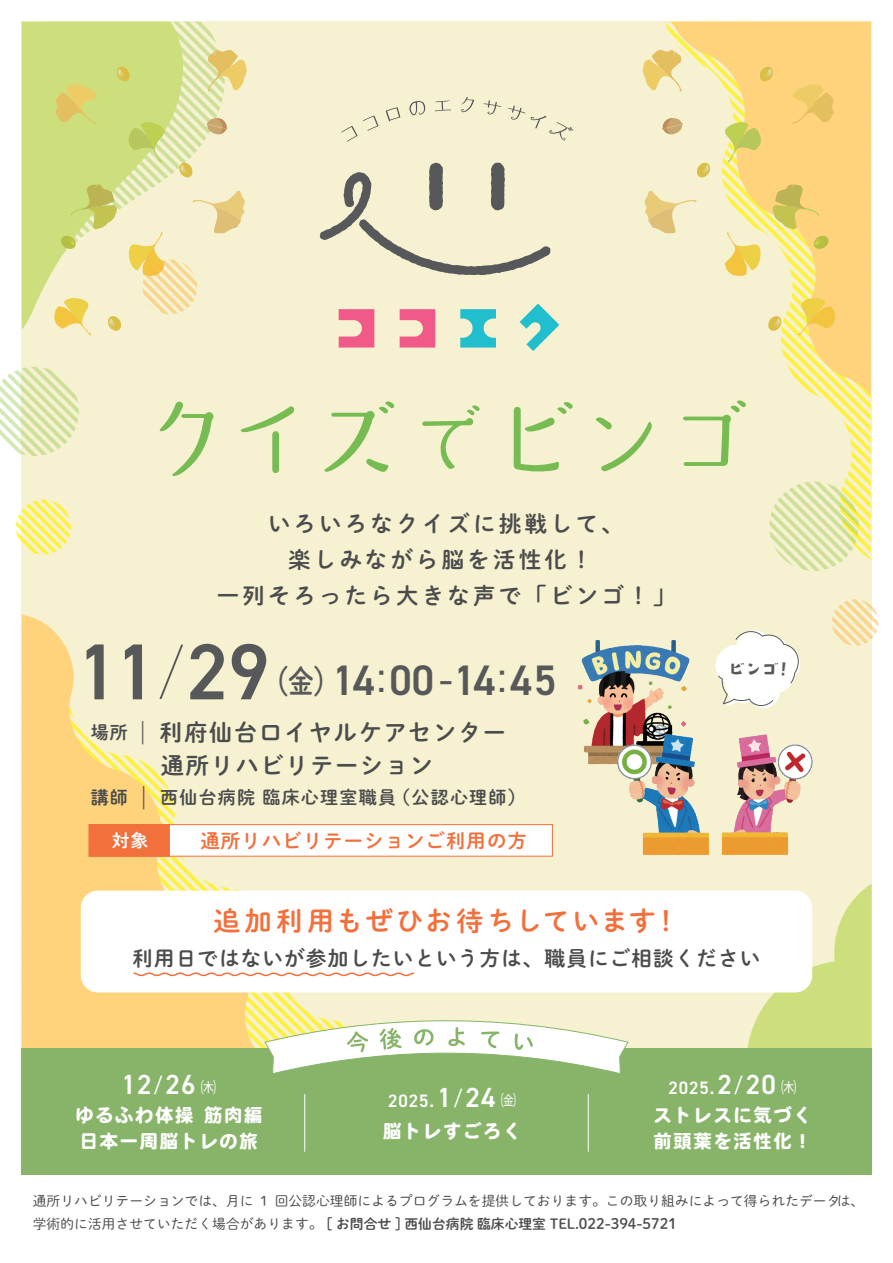
<style>
.page{position:relative;width:893px;height:1263px;background:#fff}
.page>*{position:absolute;margin:0;border:0;box-sizing:border-box;transform-origin:0 0}
.t1{font:87px "AB mayuminwalk";letter-spacing:-.01em;color:#76bc53}
.t2{font:600 79.5px "DIN2014";color:#57585a}
.t3{font:60.9px "AB kikori";color:#f05988}
.t4{font:600 42.75px "DIN2014";letter-spacing:-.02em;color:#57585a}
.t5{font:31.35px "DNP Shuei M Go Std B";color:#57585a;scale:.8 1}
.t6{font:600 27.75px "DIN2014";color:#fff}
.t7{font:27px "DNP Shuei M Go Std B";letter-spacing:.1em;color:#f2703c}
.t8{font:23.25px/32.5px "DNP Shuei M Go Std B";letter-spacing:.07em;color:#4b4c4d}
.t9{font:22.5px/36px "DNP Shuei M Go Std B";letter-spacing:.14em;color:#4b4c4d;text-align:center}
.t10{font:20.7px "DNP Shuei M Go Std B";letter-spacing:.05em;color:#4b4c4d}
.t11{font:19.5px "DNP Shuei M Go Std B";letter-spacing:.05em;color:#f2703c}
.t12{font:19.5px "AB kirigirisu";color:#57585a}
.t13{font:18.3px/25.5px "Heisei Maru Go Std W8";letter-spacing:.095em;color:#fff}
.t14{font:18px "DNP Shuei M Go Std B";letter-spacing:.07em;color:#4b4c4d}
.t15{font:600 18px "DIN2014";letter-spacing:.05em;color:#fff}
.t16{font:17.7px "DNP Shuei M Go Std B";color:#fff}
.t17{font:13.8px/23px "DNP Shuei M Go Std L";color:#4b4c4d}
.s1{color:#21bece}
.s2{font-size:72px}
.s3{font-family:"Yu Gothic";font-weight:300;font-size:59.25px}
.s4{font-weight:400}
.s5{font-size:18px}
.s6{font-family:"Koz Go Pro";font-weight:200;font-size:30px}
.s7{font-weight:400;font-size:20.1px}
.s8{font-family:"Koz Go Pr 6 N";font-weight:400;font-size:15.3px}
.s9{font-size:27.75px}
.s10{font-family:"DNP Shuei M Go Std B"}
.s11{font-family:"DNP Shuei M Go Std B";font-size:14.55px}
</style>
<div class="page">
<div style="left:21px;top:21px;width:851px;height:1221px;background:#f6f1d0"></div>
<svg style="left:183px;top:22px;width:41px;height:273px"></svg>
<svg style="left:22px;top:22px;width:161px;height:307px;fill:#ccdf7c"></svg>
<svg style="left:22px;top:614px;width:263px;height:434px"></svg>
<svg style="left:665px;top:22px;width:206px;height:537px"></svg>
<svg style="left:672px;top:22px;width:199px;height:373px"></svg>
<svg style="left:746px;top:883px;width:126px;height:165px"></svg>
<svg style="left:54px;top:298px;width:38px;height:38px"></svg>
<svg style="left:193px;top:191px;width:52px;height:42px"></svg>
<svg style="left:55px;top:84px;width:42px;height:40px;background:#dbd06e"></svg>
<svg style="left:207px;top:49px;width:40px;height:43px"></svg>
<svg style="left:129px;top:232px;width:35px;height:44px"></svg>
<svg style="left:128px;top:122px;width:37px;height:41px;background:#c8d777"></svg>
<svg style="left:61px;top:184px;width:56px;height:65px"></svg>
<svg style="left:206px;top:118px;width:21px;height:17px"></svg>
<svg style="left:179px;top:162px;width:14px;height:16px"></svg>
<svg style="left:116px;top:66px;width:14px;height:16px"></svg>
<svg style="left:108px;top:316px;width:13px;height:15px"></svg>
<svg style="left:798px;top:298px;width:37px;height:38px"></svg>
<svg style="left:645px;top:191px;width:52px;height:42px"></svg>
<svg style="left:792px;top:84px;width:42px;height:40px;background:#f2cb6e"></svg>
<svg style="left:643px;top:49px;width:39px;height:43px"></svg>
<svg style="left:725px;top:232px;width:36px;height:44px"></svg>
<svg style="left:725px;top:122px;width:36px;height:41px"></svg>
<svg style="left:772px;top:184px;width:57px;height:65px;background:#ead273"></svg>
<svg style="left:662px;top:118px;width:21px;height:17px"></svg>
<svg style="left:697px;top:162px;width:13px;height:16px"></svg>
<svg style="left:759px;top:66px;width:14px;height:16px"></svg>
<svg style="left:768px;top:316px;width:14px;height:15px"></svg>
<div style="left:0;top:1150px;width:893px;height:113px;background:#fff"></div>
<div style="left:21px;top:1048px;width:851px;height:127px;background:#88b46a"></div>
<hr style="left:304px;top:1094px;width:1px;height:58px;background:#fff">
<hr style="left:588px;top:1094px;width:1px;height:58px;background:#fff">
<div style="left:81px;top:891px;width:731px;height:101px;background:#fff;border-radius:17px"></div>
<svg style="left:0;top:367px;width:79px;height:89px"></svg>
<svg style="left:769px;top:482px;width:90px;height:89px"></svg>
<svg style="left:16px;top:499px;width:55px;height:56px"></svg>
<svg style="left:832px;top:599px;width:47px;height:47px"></svg>
<svg style="left:142px;top:260px;width:55px;height:54px"></svg>
<svg style="left:264px;top:1019px;width:365px;height:54px"></svg>
<svg style="left:133px;top:972px;width:282px;height:5px"></svg>
<svg style="left:341px;top:115px;width:38px;height:27px"></svg>
<svg style="left:386px;top:107px;width:14px;height:14px"></svg>
<svg style="left:409px;top:101px;width:16px;height:15px"></svg>
<svg style="left:435px;top:100px;width:17px;height:11px"></svg>
<svg style="left:461px;top:97px;width:13px;height:15px"></svg>
<svg style="left:483px;top:100px;width:18px;height:15px"></svg>
<svg style="left:508px;top:105px;width:65px;height:36px"></svg>
<svg style="left:320px;top:163px;width:231px;height:112px"></svg>
<div style="left:89px;top:824px;width:464px;height:32px;background:#fff;border:1px solid #f2703c"></div>
<div style="left:89px;top:824px;width:81px;height:32px;background:#f2703c"></div>
<img style="left:578px;top:640px;width:112px;height:125px">
<img style="left:614px;top:733px;width:95px;height:123px">
<img style="left:721px;top:734px;width:92px;height:121px">
<svg style="left:715px;top:630px;width:85px;height:78px"></svg>
<h3 class="t3" style="left:324px;top:296px;width:245px">ココ<span class="s1">エク</span></h3>
<h1 class="t1" style="left:142px;top:393px;width:610px">クイズ<span class="s2">で</span>ビンゴ</h1>
<h3 class="t9" style="left:217px;top:505px;width:460px">いろいろなクイズに挑戦して、<br>楽しみながら脳を活性化！<br>一列そろったら大きな声で「ビンゴ！」</h3>
<h2 class="t2" style="left:77px;top:619px;width:195px">11<span class="s3">/</span>29</h2>
<h3 class="t5" style="left:263px;top:658px;width:95px">（金）</h3>
<h3 class="t12" style="left:727px;top:659px;width:68px">ビンゴ！</h3>
<h3 class="t4" style="left:332px;top:652px;width:226px">14<span class="s4">:</span>00<span class="s4">-</span>14<span class="s4">:</span>45</h3>
<h3 class="t8" style="left:91px;top:715px;width:417px"><span class="s5">場所</span><span class="s6">Ι</span>利府仙台ロイヤルケアセンター　　 通所リハビリテーション</h3>
<h3 class="t14" style="left:91px;top:784px;width:436px">講師<span class="s6">Ι</span>西仙台病院 臨床心理室職員（公認心理師）</h3>
<p class="t16" style="left:112px;top:827px;width:38px">対象</p>
<h3 class="t11" style="left:200px;top:826px;width:328px">通所リハビリテーションご利用の方</h3>
<h3 class="t7" style="left:213px;top:901px;width:468px">追加利用もぜひお待ちしています！</h3>
<h3 class="t10" style="left:132px;top:943px;width:630px">利用日ではないが参加したいという方は、職員にご相談ください</h3>
<h3 class="t6" style="left:121px;top:1066px;width:96px">12<span class="s7">/</span>26 <span class="s8">㈭</span></h3>
<h3 class="t13" style="left:75px;top:1103px;width:188px">ゆるふわ体操 筋肉編日本一周脳トレの旅</h3>
<h3 class="t15" style="left:388px;top:1089px;width:129px">2025.<span class="s9">1</span><span class="s7">/</span><span class="s9">24</span> <span class="s8">㈮</span></h3>
<h3 class="t13" style="left:383px;top:1119px;width:140px">脳トレすごろく</h3>
<h3 class="t15" style="left:669px;top:1076px;width:129px">2025.<span class="s9">2</span><span class="s7">/</span><span class="s9">20</span> <span class="s8">㈭</span></h3>
<h3 class="t13" style="left:654px;top:1103px;width:160px">ストレスに気づく前頭葉を活性化！</h3>
<p class="t17" style="left:33px;top:1189px;width:833px">通所リハビリテーションでは、月に 1 回公認心理師によるプログラムを提供しております。この取り組みによって得られたデータは、学術的に活用させていただく場合があります。 <span class="s10">[ お問合せ ] 西仙台病院 臨床心理室 TEL.</span><span class="s11">022-394-5721</span></p>
</div>
